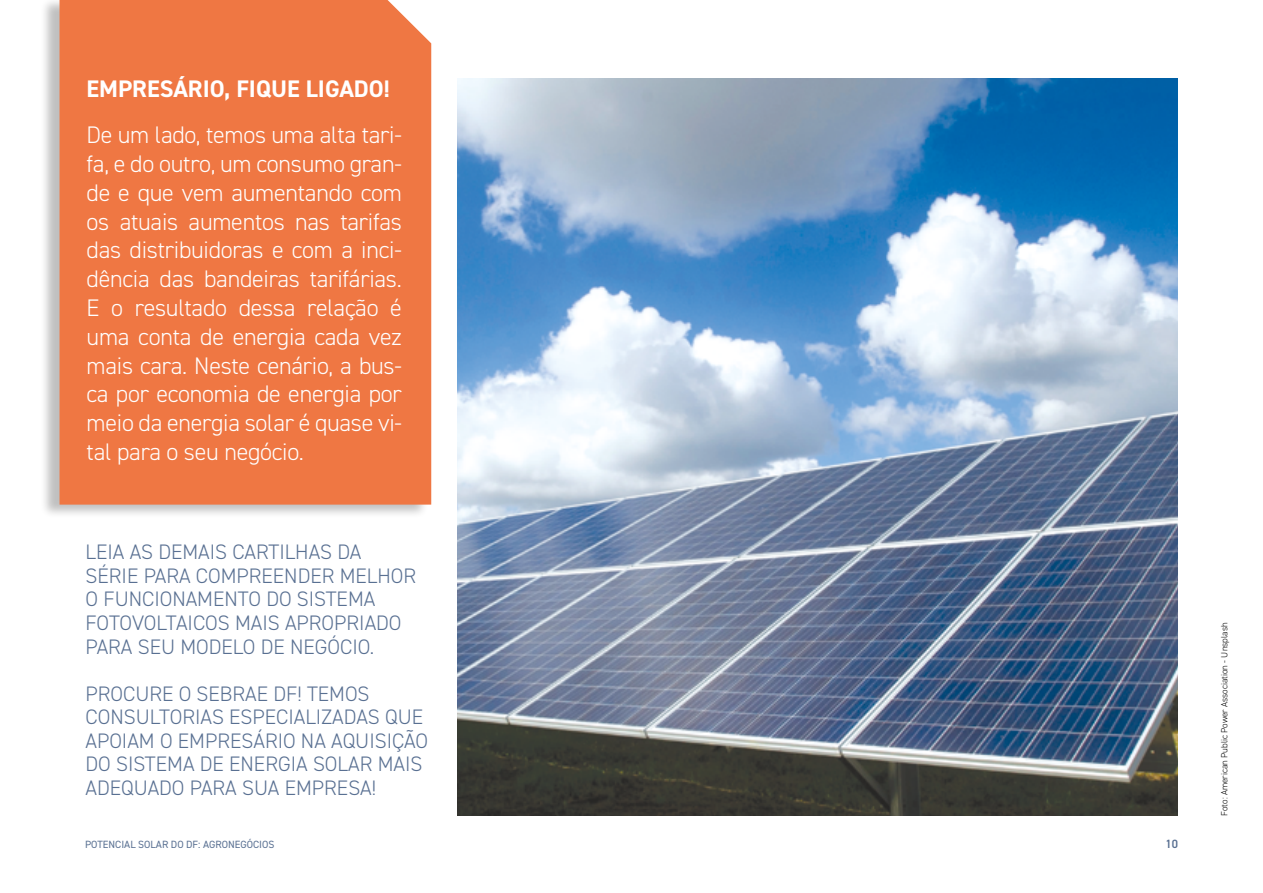
<style>
.page{position:relative;width:1263px;height:893px;background:#fff}
.page>*{position:absolute;margin:0;border:0;box-sizing:border-box;transform-origin:0 0}
.t1{font:300 24px/28.8px "DIN2014";letter-spacing:-.01em;color:#fff;text-align:justify}
.t2{font:700 24px "DIN2014";color:#fff}
.t3{font:300 21px/23.5px "DIN2014";color:#597092}
.t4{font:600 12px "DIN2014";color:#597092}
.t5{font:10.5px "DIN2014";color:#597092}
.t6{font:300 9px "DIN2014";color:#000}
</style>
<div class="page">
<div style="left:40px;top:0;width:389px;height:518px;background:#000;opacity:.25"></div>
<div style="left:60px;top:0;width:371px;height:505px;background:#ef7743"></div>
<img style="left:458px;top:79px;width:720px;height:737px">
<p class="t2" style="left:87px;top:73px;width:305px">EMPRESÁRIO, FIQUE LIGADO!</p>
<p class="t1" style="left:87px;top:121px;width:317px">De um lado, temos uma alta tari&shy;fa, e do outro, um consumo gran&shy;de e que vem aumentando com os atuais aumentos nas tarifas das distribuidoras e com a inci&shy;dência das bandeiras tarifárias.<br>E o resultado dessa relação é uma conta de energia cada vez mais cara. Neste cenário, a bus&shy;ca por economia de energia por meio da energia solar é quase vi&shy;tal para o seu negócio.</p>
<p class="t3" style="left:86px;top:540px;width:332px">LEIA AS DEMAIS CARTILHAS DA<br>SÉRIE PARA COMPREENDER MELHOR<br>O FUNCIONAMENTO DO SISTEMA<br>FOTOVOLTAICOS MAIS APROPRIADO<br>PARA SEU MODELO DE NEGÓCIO.</p>
<p class="t3" style="left:86px;top:682px;width:344px">PROCURE O SEBRAE DF! TEMOS<br>CONSULTORIAS ESPECIALIZADAS QUE<br>APOIAM O EMPRESÁRIO NA AQUISIÇÃO<br>DO SISTEMA DE ENERGIA SOLAR MAIS<br>ADEQUADO PARA SUA EMPRESA!</p>
<p class="t5" style="left:85px;top:838px;width:191px">POTENCIAL SOLAR DO DF: AGRONEGÓCIOS</p>
<p class="t4" style="left:1165px;top:836px;width:14px">10</p>
<p class="t6" style="left:1219px;top:816px;width:195px;rotate:-90deg">Foto: American Public Power Association - Unsplash</p>
</div>
